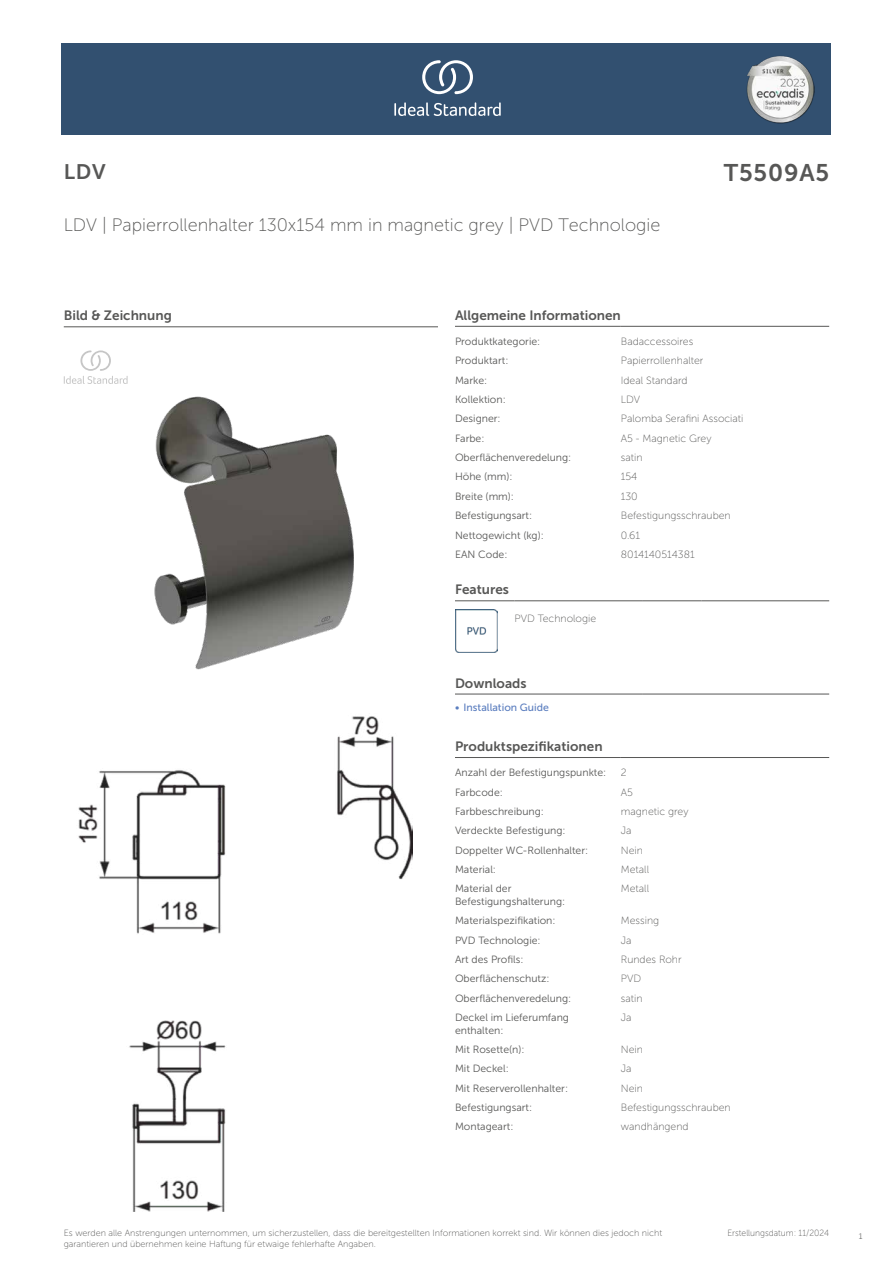
<style>
.page{position:relative;width:893px;height:1263px;background:#fff}
.page>*{position:absolute;margin:0;border:0;box-sizing:border-box;transform-origin:0 0}
.t1{font:24px "Museo Sans 700";letter-spacing:.035em;color:#575756}
.t2{font:21px "Museo Sans 700";color:#575756}
.t3{font:18px "Museo Sans 100";color:#575756}
.t4{font:13.5px "Museo Sans 700";color:#575756}
.t5{font:10.5px/12.6px "Museo Sans 300";color:#575756}
.t6{font:10.5px "Museo Sans 100";color:#575756}
.t7{font:10.5px "Museo Sans 500";color:#5b7ebf}
.t8{font:9px/10.8px "Museo Sans 100";color:#575756}
.t9{font:9px "Museo Sans 100";color:#575756;scale:.95 1}
.t10{font:300 9px "Calibri";color:#575756;scale:.95 1}
</style>
<div class="page">
<div style="left:62px;top:43px;width:769px;height:91px;background:#325070"></div>
<hr style="left:455px;top:326px;width:166px;height:1px;background:#575756">
<hr style="left:621px;top:326px;width:208px;height:1px;background:#575756">
<hr style="left:455px;top:600px;width:59px;height:1px;background:#575756">
<hr style="left:514px;top:600px;width:128px;height:1px;background:#575756">
<hr style="left:642px;top:600px;width:60px;height:1px;background:#575756">
<hr style="left:702px;top:600px;width:127px;height:1px;background:#575756">
<img style="left:455px;top:609px;width:42px;height:43px">
<hr style="left:455px;top:694px;width:187px;height:1px;background:#575756">
<hr style="left:642px;top:694px;width:187px;height:1px;background:#575756">
<hr style="left:455px;top:757px;width:166px;height:1px;background:#575756">
<hr style="left:621px;top:757px;width:208px;height:1px;background:#575756">
<img style="left:78px;top:716px;width:335px;height:495px">
<hr style="left:64px;top:327px;width:374px;height:1px;background:#575756">
<svg style="left:64px;top:350px;width:64px;height:34px"></svg>
<img style="left:154px;top:396px;width:200px;height:274px">
<svg style="left:394px;top:102px;width:107px;height:14px"></svg>
<svg style="left:422px;top:60px;width:51px;height:34px"></svg>
<img style="left:746px;top:56px;width:68px;height:67px">
<h2 class="t2" style="left:64px;top:160px;width:43px">LDV</h2>
<h1 class="t1" style="left:724px;top:160px;width:107px">T5509A5</h1>
<h3 class="t3" style="left:64px;top:215px;width:598px">LDV | Papierrollenhalter 130x154 mm in magnetic grey | PVD Technologie</h3>
<p class="t4" style="left:64px;top:308px;width:110px">Bild &amp; Zeichnung</p>
<p class="t4" style="left:455px;top:308px;width:167px">Allgemeine Informationen</p>
<p class="t5" style="left:455px;top:335px;width:87px">Produktkategorie:</p>
<p class="t6" style="left:621px;top:336px;width:74px">Badaccessoires</p>
<p class="t5" style="left:455px;top:354px;width:55px">Produktart:</p>
<p class="t6" style="left:621px;top:355px;width:84px">Papierrollenhalter</p>
<p class="t5" style="left:455px;top:374px;width:34px">Marke:</p>
<p class="t6" style="left:621px;top:374px;width:68px">Ideal Standard</p>
<p class="t5" style="left:455px;top:393px;width:52px">Kollektion:</p>
<p class="t6" style="left:621px;top:394px;width:21px">LDV</p>
<p class="t5" style="left:455px;top:413px;width:47px">Designer:</p>
<p class="t6" style="left:621px;top:413px;width:124px">Palomba Serafini Associati</p>
<p class="t5" style="left:455px;top:432px;width:31px">Farbe:</p>
<p class="t6" style="left:621px;top:433px;width:92px">A5 - Magnetic Grey</p>
<p class="t5" style="left:455px;top:451px;width:118px">Oberflächenveredelung:</p>
<p class="t6" style="left:621px;top:452px;width:23px">satin</p>
<p class="t5" style="left:455px;top:471px;width:59px">Höhe (mm):</p>
<p class="t6" style="left:621px;top:471px;width:18px">154</p>
<p class="t5" style="left:455px;top:490px;width:61px">Breite (mm):</p>
<p class="t6" style="left:621px;top:491px;width:19px">130</p>
<p class="t5" style="left:455px;top:509px;width:79px">Befestigungsart:</p>
<p class="t6" style="left:621px;top:510px;width:111px">Befestigungsschrauben</p>
<p class="t5" style="left:455px;top:529px;width:90px">Nettogewicht (kg):</p>
<p class="t6" style="left:621px;top:529px;width:21px">0.61</p>
<p class="t5" style="left:455px;top:548px;width:54px">EAN Code:</p>
<p class="t6" style="left:621px;top:549px;width:75px">8014140514381</p>
<p class="t4" style="left:455px;top:582px;width:55px">Features</p>
<p class="t6" style="left:514px;top:612px;width:83px">PVD Technologie</p>
<p class="t4" style="left:455px;top:675px;width:73px">Downloads</p>
<p class="t7" style="left:455px;top:701px;width:95px">• Installation Guide</p>
<p class="t4" style="left:455px;top:739px;width:149px">Produktspezifikationen</p>
<p class="t5" style="left:455px;top:766px;width:153px">Anzahl der Befestigungspunkte:</p>
<p class="t6" style="left:621px;top:767px;width:7px">2</p>
<p class="t5" style="left:455px;top:786px;width:49px">Farbcode:</p>
<p class="t6" style="left:621px;top:786px;width:14px">A5</p>
<p class="t5" style="left:455px;top:805px;width:90px">Farbbeschreibung:</p>
<p class="t6" style="left:621px;top:806px;width:69px">magnetic grey</p>
<p class="t5" style="left:455px;top:824px;width:112px">Verdeckte Befestigung:</p>
<p class="t6" style="left:621px;top:825px;width:12px">Ja</p>
<p class="t5" style="left:455px;top:844px;width:135px">Doppelter WC-Rollenhalter:</p>
<p class="t6" style="left:621px;top:844px;width:24px">Nein</p>
<p class="t5" style="left:455px;top:863px;width:43px">Material:</p>
<p class="t6" style="left:621px;top:864px;width:30px">Metall</p>
<p class="t5" style="left:455px;top:882px;width:112px">Material der<br>Befestigungshalterung:</p>
<p class="t6" style="left:621px;top:883px;width:30px">Metall</p>
<p class="t5" style="left:455px;top:914px;width:102px">Materialspezifikation:</p>
<p class="t6" style="left:621px;top:915px;width:40px">Messing</p>
<p class="t5" style="left:455px;top:934px;width:87px">PVD Technologie:</p>
<p class="t6" style="left:621px;top:934px;width:12px">Ja</p>
<p class="t5" style="left:455px;top:953px;width:70px">Art des Profils:</p>
<p class="t6" style="left:621px;top:954px;width:62px">Rundes Rohr</p>
<p class="t5" style="left:455px;top:972px;width:96px">Oberflächenschutz:</p>
<p class="t6" style="left:621px;top:973px;width:22px">PVD</p>
<p class="t5" style="left:455px;top:992px;width:118px">Oberflächenveredelung:</p>
<p class="t6" style="left:621px;top:992px;width:23px">satin</p>
<p class="t5" style="left:455px;top:1011px;width:116px">Deckel im Lieferumfang enthalten:</p>
<p class="t6" style="left:621px;top:1012px;width:12px">Ja</p>
<p class="t5" style="left:455px;top:1043px;width:71px">Mit Rosette(n):</p>
<p class="t6" style="left:621px;top:1044px;width:24px">Nein</p>
<p class="t5" style="left:455px;top:1062px;width:55px">Mit Deckel:</p>
<p class="t6" style="left:621px;top:1063px;width:12px">Ja</p>
<p class="t5" style="left:455px;top:1082px;width:115px">Mit Reserverollenhalter:</p>
<p class="t6" style="left:621px;top:1082px;width:24px">Nein</p>
<p class="t5" style="left:455px;top:1101px;width:79px">Befestigungsart:</p>
<p class="t6" style="left:621px;top:1102px;width:111px">Befestigungsschrauben</p>
<p class="t5" style="left:455px;top:1120px;width:60px">Montageart:</p>
<p class="t6" style="left:621px;top:1121px;width:69px">wandhängend</p>
<p class="t8" style="left:64px;top:1227px;width:600px">Es werden alle Anstrengungen unternommen, um sicherzustellen, dass die bereitgestellten Informationen korrekt sind. Wir können dies jedoch nicht garantieren und übernehmen keine Haftung für etwaige fehlerhafte Angaben.</p>
<p class="t9" style="left:727px;top:1228px;width:109px">Erstellungsdatum: 11/2024</p>
<p class="t10" style="left:858px;top:1230px;width:6px">1</p>
</div>
